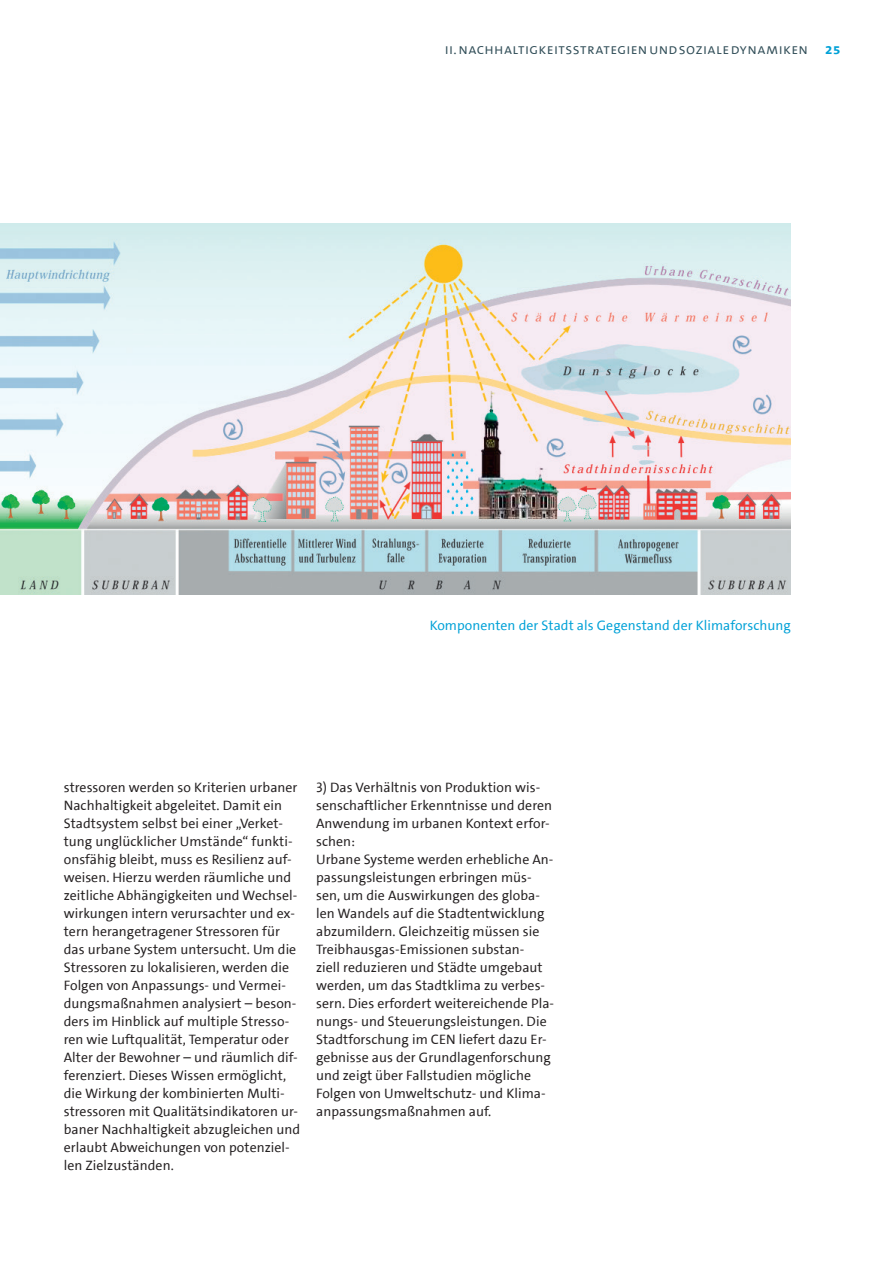
<style>
.page{position:relative;width:893px;height:1263px;background:#fff}
.page>*{position:absolute;margin:0;border:0;box-sizing:border-box;transform-origin:0 0}
.t1{font:15px "The Sans UHH Semi Light Caps";letter-spacing:.02em;color:#314e58}
.t2{font:13.8px/18px "The Sans UHH";letter-spacing:.005em;color:#231f20}
.t3{font:13.8px "The Sans UHH";letter-spacing:.005em;color:#00a1d7}
.s1{font-family:"The Sans UHH Bold Caps";color:#00a1d7}
</style>
<div class="page">
<img style="left:0;top:223px;width:791px;height:372px">
<p class="t1" style="left:445px;top:39px;width:397px">II. Nachhaltigkeitsstrategien und soziale Dynamiken <span class="s1">25</span></p>
<p class="t3" style="left:430px;top:616px;width:363px">Komponenten der Stadt als Gegenstand der Klimaforschung</p>
<p class="t2" style="left:64px;top:778px;width:238px">stressoren werden so Kriterien urbaner Nachhaltigkeit abgeleitet. Damit ein Stadtsystem selbst bei einer „Verket&shy;tung unglücklicher Umstände“ funkti&shy;onsfähig bleibt, muss es Resilienz auf&shy;weisen. Hierzu werden räumliche und zeitliche Abhängigkeiten und Wechsel&shy;wirkungen intern verursachter und ex&shy;tern herangetragener Stressoren für das urbane System untersucht. Um die Stressoren zu lokalisieren, werden die Folgen von Anpassungs- und Vermei&shy;dungsmaßnahmen analysiert – beson&shy;ders im Hinblick auf multiple Stresso&shy;ren wie Luftqualität, Temperatur oder Alter der Bewohner – und räumlich dif&shy;ferenziert. Dieses Wissen ermöglicht, die Wirkung der kombinierten Multi&shy;stressoren mit Qualitätsindikatoren ur&shy;baner Nachhaltigkeit abzugleichen und erlaubt Abweichungen von potenziel&shy;len Zielzuständen.</p>
<p class="t2" style="left:316px;top:778px;width:240px">3) Das Verhältnis von Produktion wis&shy;senschaftlicher Erkenntnisse und deren Anwendung im urbanen Kontext erfor&shy;schen:<br>Urbane Systeme werden erhebliche An&shy;passungsleistungen erbringen müs&shy;sen, um die Auswirkungen des globa&shy;len Wandels auf die Stadtentwicklung abzumildern. Gleichzeitig müssen sie Treibhausgas-Emissionen substan-<br>ziell reduzieren und Städte umgebaut werden, um das Stadtklima zu verbes&shy;sern. Dies erfordert weitereichende Pla&shy;nungs- und Steuerungsleistungen. Die Stadtforschung im CEN liefert dazu Er&shy;gebnisse aus der Grundlagenforschung und zeigt über Fallstudien mögliche Folgen von Umweltschutz- und Klima&shy;anpassungsmaßnahmen auf.</p>
</div>
